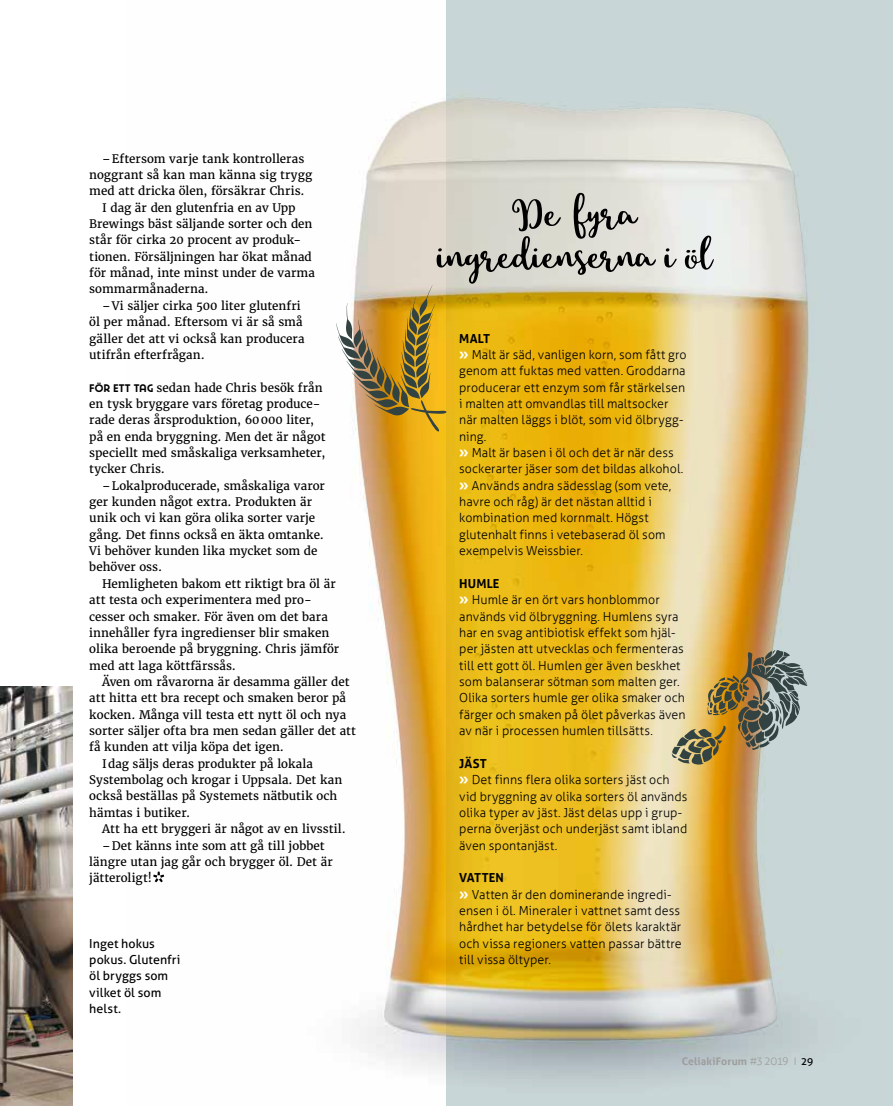
<style>
.page{position:relative;width:893px;height:1106px;background:#fff}
.page>*{position:absolute;margin:0;border:0;box-sizing:border-box;transform-origin:0 0}
.t1{font:75px "ML Aareata";color:#000}
.t2{font:300 12.45px/16.4px "Aller";letter-spacing:.005em;color:#000}
.t3{font:12.45px/16.4px "Aller";letter-spacing:.005em;color:#000}
.t4{font:11.7px/16.4px "Merriweather";letter-spacing:.005em;color:#000}
.t5{font:700 10.5px "Aller";letter-spacing:.01em;color:#9d9d9c}
.s1{font-family:"Uomo";font-weight:700;font-size:10.95px}
.s2{font-weight:700}
.s3{font-weight:700;font-size:15px;color:#fff}
.s4{font-weight:300}
.s5{font-weight:400;color:#000}
</style>
<div class="page">
<img style="left:156px;top:0;width:737px;height:1106px">
<img style="left:378px;top:98px;width:87px;height:53px">
<img style="left:0;top:686px;width:72px;height:420px">
<svg style="left:153px;top:871px;width:11px;height:11px"></svg>
<svg style="left:336px;top:285px;width:111px;height:147px;background:#be9f56"></svg>
<svg style="left:672px;top:649px;width:135px;height:115px;background:#a9996e"></svg>
<p class="t4" style="left:102px;top:150px;width:204px">–Eftersom varje tank kontrolleras</p>
<p class="t4" style="left:89px;top:167px;width:224px">noggrant så kan man känna sig trygg</p>
<p class="t4" style="left:89px;top:183px;width:217px">med att dricka ölen, försäkrar Chris.</p>
<p class="t4" style="left:102px;top:199px;width:195px">I dag är den glutenfria en av Upp</p>
<p class="t4" style="left:89px;top:216px;width:225px">Brewings bäst säljande sorter och den</p>
<p class="t4" style="left:89px;top:232px;width:213px">står för cirka 20 procent av produk-</p>
<p class="t4" style="left:89px;top:248px;width:224px">tionen. Försäljningen har ökat månad</p>
<p class="t4" style="left:89px;top:265px;width:227px">för månad, inte minst under de varma</p>
<p class="t4" style="left:89px;top:281px;width:121px">sommarmånaderna.</p>
<p class="t4" style="left:102px;top:297px;width:200px">–Vi säljer cirka 500 liter glutenfri</p>
<p class="t4" style="left:89px;top:314px;width:215px">öl per månad. Eftersom vi är så små</p>
<p class="t4" style="left:89px;top:330px;width:217px">gäller det att vi också kan producera</p>
<p class="t4" style="left:89px;top:346px;width:117px">utifrån efterfrågan.</p>
<p class="t4" style="left:89px;top:379px;width:238px"><span class="s1">FÖR ETT TAG</span> sedan hade Chris besök från en tysk bryggare vars företag produce&shy;rade deras årsproduktion, 60000 liter, på en enda bryggning. Men det är något speciellt med småskaliga verksamheter, tycker Chris.</p>
<p class="t4" style="left:89px;top:477px;width:237px;text-indent:13px">–Lokalproducerade, småskaliga varor ger kunden något extra. Produkten är unik och vi kan göra olika sorter varje gång. Det finns också en äkta omtanke.<br>Vi behöver kunden lika mycket som de behöver oss.</p>
<p class="t4" style="left:89px;top:575px;width:252px;text-indent:13px">Hemligheten bakom ett riktigt bra öl är att testa och experimentera med pro&shy;cesser och smaker. För även om det bara innehåller fyra ingredienser blir smaken olika beroende på bryggning. Chris jämför med att laga köttfärssås.</p>
<p class="t4" style="left:102px;top:673px;width:249px">Även om råvarorna är desamma gäller det</p>
<p class="t4" style="left:89px;top:690px;width:258px">att hitta ett bra recept och smaken beror på</p>
<p class="t4" style="left:89px;top:706px;width:259px">kocken. Många vill testa ett nytt öl och nya</p>
<p class="t4" style="left:89px;top:722px;width:268px">sorter säljer ofta bra men sedan gäller det att</p>
<p class="t4" style="left:89px;top:739px;width:196px">få kunden att vilja köpa det igen.</p>
<p class="t4" style="left:102px;top:755px;width:212px">Idag säljs deras produkter på lokala</p>
<p class="t4" style="left:89px;top:771px;width:254px">Systembolag och krogar i Uppsala. Det kan</p>
<p class="t4" style="left:89px;top:788px;width:250px">också beställas på Systemets nätbutik och</p>
<p class="t4" style="left:89px;top:804px;width:102px">hämtas i butiker.</p>
<p class="t4" style="left:102px;top:820px;width:245px">Att ha ett bryggeri är något av en livsstil.</p>
<p class="t4" style="left:102px;top:837px;width:224px">–Det känns inte som att gå till jobbet</p>
<p class="t4" style="left:89px;top:853px;width:245px">längre utan jag går och brygger öl. Det är</p>
<p class="t4" style="left:89px;top:870px;width:64px">jätteroligt!</p>
<p class="t3" style="left:89px;top:935px;width:93px">Inget hokus pokus. Glutenfri öl bryggs som vilket öl som helst.</p>
<h1 class="t1" style="left:512px;top:170px;width:125px">De fyra</h1>
<h1 class="t1" style="left:437px;top:212px;width:277px">ingredienserna i öl</h1>
<p class="t2" style="left:459px;top:330px;width:229px"><span class="s2">MALT<br></span><span class="s3">»</span> Malt är säd, vanligen korn, som fått gro genom att fuktas med vatten. Groddarna producerar ett enzym som får stärkelsen i malten att omvandlas till maltsocker när malten läggs i blöt, som vid ölbrygg&shy;ning.<br><span class="s3">»</span> Malt är basen i öl och det är när dess sockerarter jäser som det bildas alkohol. <span class="s3">»</span> Används andra sädesslag (som vete, havre och råg) är det nästan alltid i kombination med kornmalt. Högst glutenhalt finns i vetebaserad öl som exempelvis Weissbier.</p>
<p class="t2" style="left:459px;top:575px;width:228px"><span class="s2">HUMLE<br></span><span class="s3">»</span> Humle är en ört vars honblommor används vid ölbryggning. Humlens syra har en svag antibiotisk effekt som hjäl&shy;per jästen att utvecklas och fermenteras till ett gott öl. Humlen ger även beskhet som balanserar sötman som malten ger.<br>Olika sorters humle ger olika smaker och färger och smaken på ölet påverkas även av när i processen humlen tillsätts.</p>
<p class="t2" style="left:459px;top:755px;width:230px"><span class="s2">JÄST<br></span><span class="s3">»</span> Det finns flera olika sorters jäst och vid bryggning av olika sorters öl används olika typer av jäst. Jäst delas upp i grup&shy;perna överjäst och underjäst samt ibland även spontanjäst.</p>
<p class="t2" style="left:459px;top:869px;width:224px"><span class="s2">VATTEN<br></span><span class="s3">»</span> Vatten är den dominerande ingredi&shy;ensen i öl. Mineraler i vattnet samt dess hårdhet har betydelse för ölets karaktär och vissa regioners vatten passar bättre till vissa öltyper.</p>
<p class="t5" style="left:682px;top:1054px;width:133px">CeliakiForum <span class="s4">#3 2019 I</span> <span class="s5">29</span></p>
</div>
